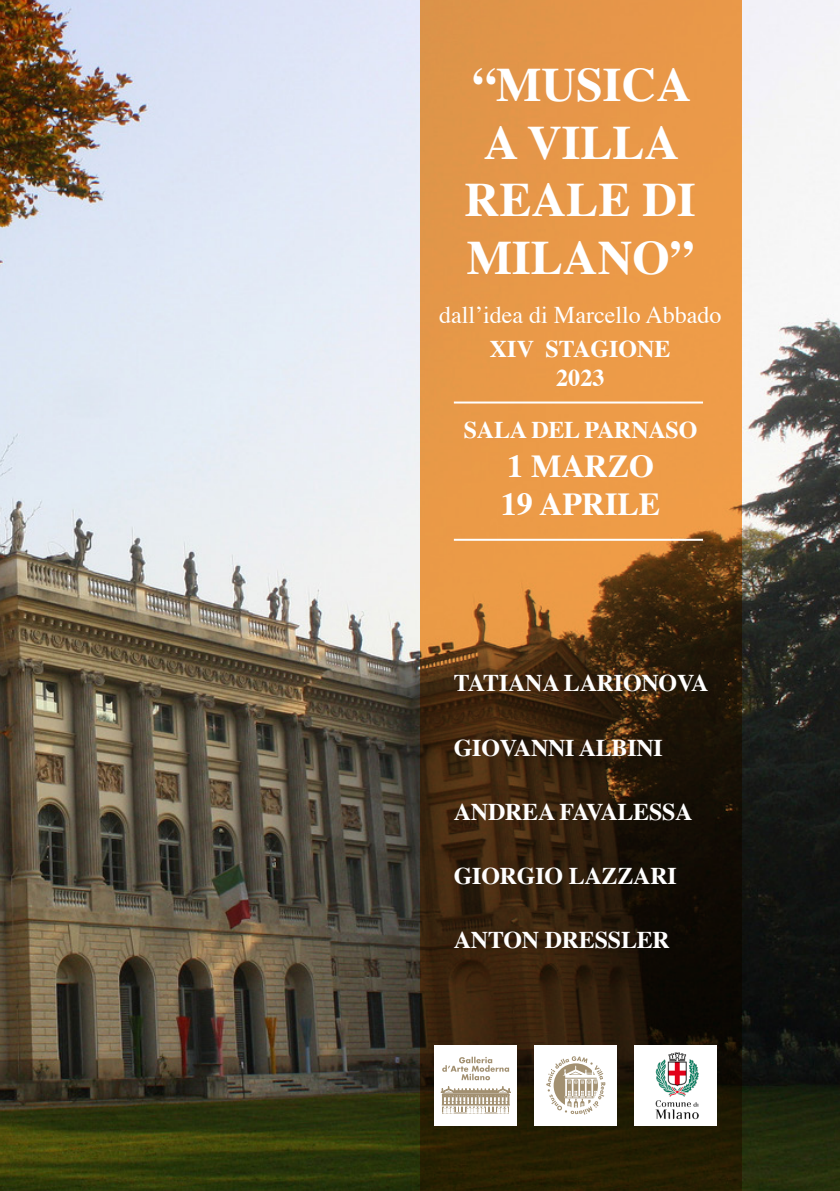
<style>
.page{position:relative;width:840px;height:1191px;background:#fff}
.page>*{position:absolute;margin:0;border:0;box-sizing:border-box;transform-origin:0 0}
.t1{font:700 48px/57.6px "Times";color:#fff;text-align:center}
.t2{font:700 32px "Times";color:#fff}
.t3{font:700 24px "Times";letter-spacing:-.01em;color:#fff}
.t4{font:24px "Times";color:#fff}
</style>
<div class="page">
<img style="left:0;top:0;width:839px;height:1191px">
<svg style="left:420px;top:0;width:320px;height:1191px;background:#915f2b"></svg>
<img style="left:634px;top:1045px;width:82px;height:80px">
<div style="left:534px;top:1045px;width:82px;height:80px;background:#fff"></div>
<svg style="left:546px;top:1056px;width:59px;height:58px"></svg>
<div style="left:434px;top:1045px;width:82px;height:80px;background:#fff"></div>
<svg style="left:440px;top:1086px;width:71px;height:26px"></svg>
<hr style="left:441px;top:1105px;width:68px;height:1px;background:#fff">
<svg style="left:442px;top:1056px;width:67px;height:24px"></svg>
<hr style="left:453px;top:401px;width:249px;height:2px;background:#fff">
<hr style="left:453px;top:539px;width:249px;height:2px;background:#fff">
<p class="t1" style="left:464px;top:51px;width:232px">“MUSICA<br>A VILLA<br>REALE DI</p>
<p class="t1" style="left:466px;top:224px;width:228px">MILANO”</p>
<p class="t4" style="left:439px;top:292px;width:283px">dall’idea di Marcello Abbado</p>
<p class="t3" style="left:489px;top:326px;width:182px">XIV STAGIONE</p>
<p class="t3" style="left:556px;top:355px;width:49px">2023</p>
<p class="t3" style="left:463px;top:407px;width:235px">SALA DEL PARNASO</p>
<p class="t2" style="left:507px;top:435px;width:148px">1 MARZO</p>
<p class="t2" style="left:500px;top:473px;width:161px">19 APRILE</p>
<p class="t3" style="left:453px;top:660px;width:256px">TATIANA LARIONOVA</p>
<p class="t3" style="left:453px;top:724px;width:210px">GIOVANNI ALBINI</p>
<p class="t3" style="left:453px;top:788px;width:240px">ANDREA FAVALESSA</p>
<p class="t3" style="left:453px;top:852px;width:224px">GIORGIO LAZZARI</p>
<p class="t3" style="left:453px;top:916px;width:217px">ANTON DRESSLER</p>
</div>
